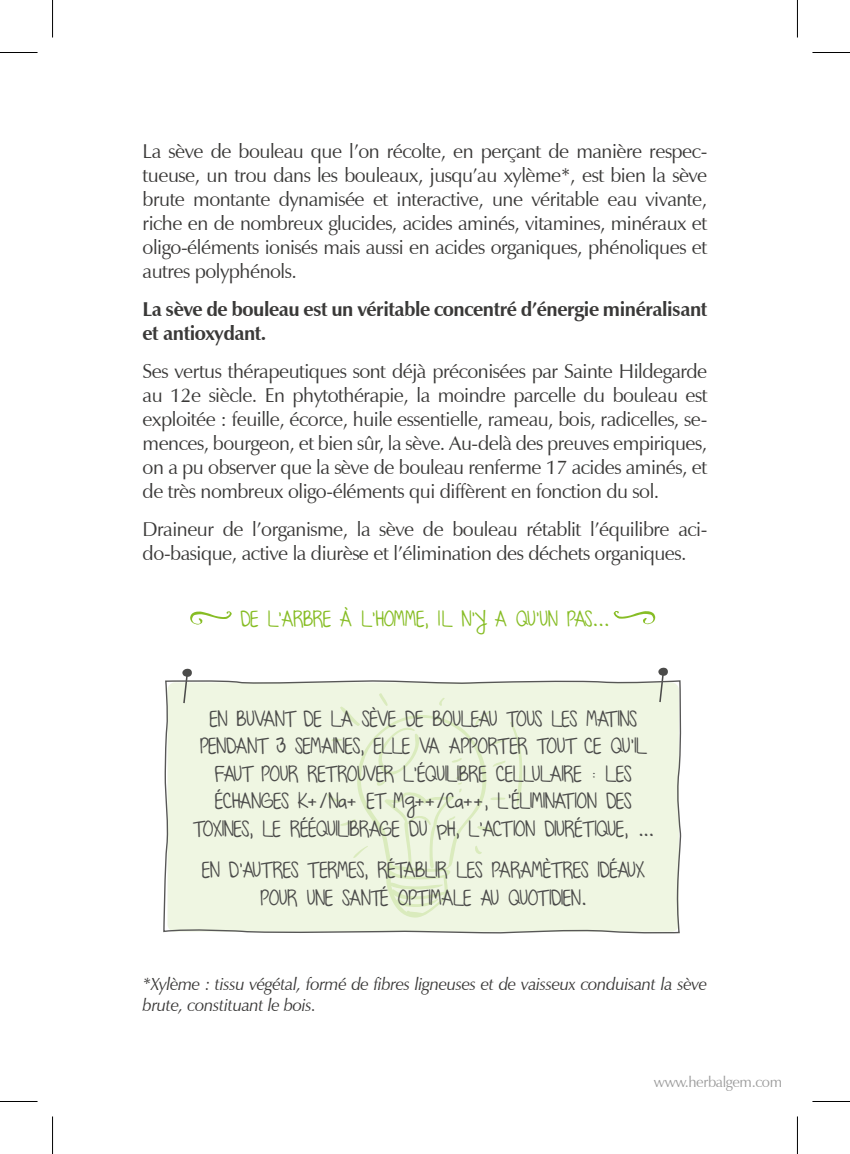
<style>
.page{position:relative;width:850px;height:1154px;background:#fff}
.page>*{position:absolute;margin:0;border:0;box-sizing:border-box;transform-origin:0 0}
.t1{font:20px/24px "Zapf Humanist 601 BT";letter-spacing:-.025em;color:#3a3938;text-align:justify}
.t2{font:20px/27.5px "Beautiful Every Time";letter-spacing:-.025em;color:#4b4b4a;text-align:center}
.t3{font:700 20px/24px "Zapf Humanist 601 BT";letter-spacing:-.025em;color:#3a3938}
.t4{font:20px "Beautiful Every Time";letter-spacing:-.025em;color:#87bd25}
.t5{font:italic 17.5px/21px "Zapf Humanist 601 BT";letter-spacing:-.025em;color:#3a3938}
.t6{font:15px "Zapf Humanist 601 BT";letter-spacing:-.025em;color:#9d9d9d}
</style>
<div class="page">
<svg style="left:190px;top:611px;width:42px;height:14px"></svg>
<svg style="left:613px;top:611px;width:42px;height:14px"></svg>
<svg style="left:182px;top:668px;width:10px;height:11px"></svg>
<svg style="left:658px;top:667px;width:10px;height:12px"></svg>
<svg style="left:163px;top:679px;width:518px;height:255px"></svg>
<hr style="left:0;top:52px;width:38px;height:1px;background:#000">
<hr style="left:812px;top:52px;width:37px;height:1px;background:#000">
<hr style="left:0;top:1101px;width:38px;height:1px;background:#000">
<hr style="left:812px;top:1101px;width:37px;height:1px;background:#000">
<hr style="left:52px;top:0;width:1px;height:38px;background:#000">
<hr style="left:52px;top:1116px;width:1px;height:38px;background:#000">
<hr style="left:796px;top:0;width:1px;height:38px;background:#000">
<hr style="left:796px;top:1116px;width:1px;height:38px;background:#000">
<p class="t1" style="left:142px;top:139px;width:566px">La sève de bouleau que l’on récolte, en perçant de manière respec&shy;tueuse, un trou dans les bouleaux, jusqu’au xylème*, est bien la sève brute montante dynamisée et interactive, une véritable eau vivante, riche en de nombreux glucides, acides aminés, vitamines, minéraux et oligo-éléments ionisés mais aussi en acides organiques, phénoliques et autres polyphénols.</p>
<p class="t3" style="left:142px;top:297px;width:566px">La sève de bouleau est un véritable concentré d’énergie minéralisant et antioxydant.</p>
<p class="t1" style="left:142px;top:359px;width:566px">Ses vertus thérapeutiques sont déjà préconisées par Sainte Hildegarde au 12e siècle. En phytothérapie, la moindre parcelle du bouleau est exploitée : feuille, écorce, huile essentielle, rameau, bois, radicelles, se&shy;mences, bourgeon, et bien sûr, la sève. Au-delà des preuves empiriques, on a pu observer que la sève de bouleau renferme 17 acides aminés, et de très nombreux oligo-éléments qui diffèrent en fonction du sol.</p>
<p class="t1" style="left:142px;top:517px;width:566px">Draineur de l’organisme, la sève de bouleau rétablit l’équilibre aci&shy;do-basique, active la diurèse et l’élimination des déchets organiques.</p>
<p class="t4" style="left:240px;top:607px;width:370px">DE L’ARBRE À L’HOMME, IL N’Y A QU’UN PAS…</p>
<p class="t2" style="left:193px;top:705px;width:461px">EN BUVANT DE LA SÈVE DE BOULEAU TOUS LES MAT INS PENDANT 3 SEMAINES, ELLE VA APPORTER TOUT CE QU’IL FAUT POUR RETROUVER L'ÉQUILIBRE CELLULAIRE : LES ÉCHANGES K+/Na+ ET Mg++/Ca++, L'ÉLIMINAT ION DES TOXINES, LE RÉÉQUILIBRAGE DU pH, L’ACT ION DIURÉT IQUE, ...</p>
<p class="t2" style="left:202px;top:857px;width:444px">EN D'AUTRES TERMES, RÉTABLIR LES PARAMÈTRES IDÉAUX<br>POUR UNE SANTÉ OPT IMALE AU QUOT IDIEN.</p>
<p class="t5" style="left:142px;top:974px;width:566px">*Xylème : tissu végétal, formé de fibres ligneuses et de vaisseux conduisant la sève brute, constituant le bois.</p>
<p class="t6" style="left:653px;top:1072px;width:130px">www.herbalgem.com</p>
</div>
